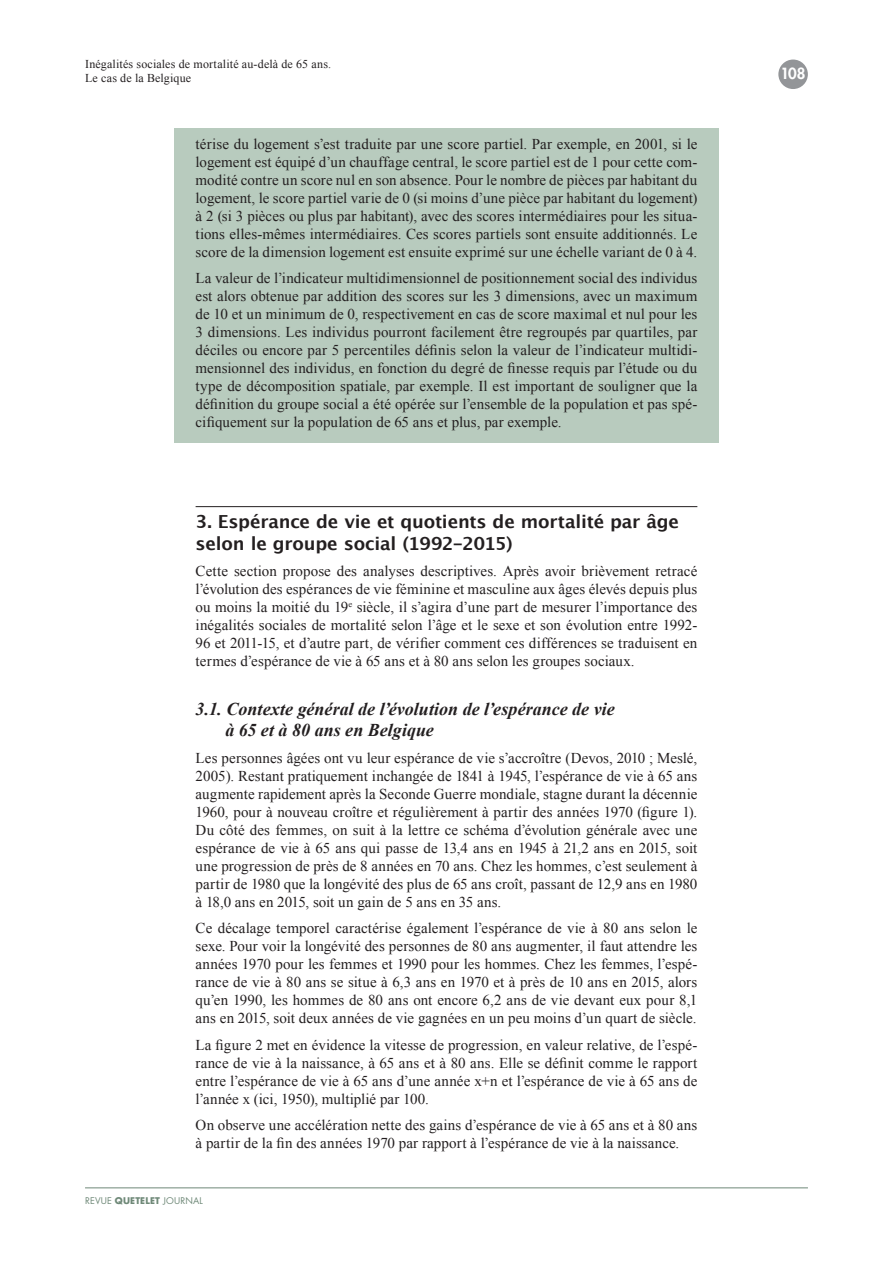
<style>
.page{position:relative;width:893px;height:1263px;background:#fff}
.page>*{position:absolute;margin:0;border:0;box-sizing:border-box;transform-origin:0 0}
.List_Paragraph{font:700 18px/21.6px "Lucida Grande";letter-spacing:-.015em;color:#231f20}
.List_Paragraph-2{font:italic 700 18px "Times New Roman";color:#231f20}
.List_Paragraph-3{font:15px/18px "Times New Roman";letter-spacing:.005em;color:#231f20;text-align:justify}
.t1{font:800 15px "Futura";color:#fff}
.t2{font:12px/14.4px "Times New Roman";letter-spacing:.01em;color:#231f20}
.t3{font:9px "Futura";letter-spacing:.02em;color:#6f8978}
.s1{font-weight:700}
</style>
<div class="page">
<hr style="left:85px;top:1187px;width:723px;height:1px;background:#6f8978">
<div style="left:778px;top:60px;width:30px;height:29px;background:#939598;border-radius:50%"></div>
<div style="left:174px;top:128px;width:545px;height:314px;background:#b8cbbe"></div>
<hr style="left:196px;top:506px;width:501px;height:1px;background:#231f20">
<p class="t2" style="left:85px;top:56px;width:248px">Inégalités sociales de mortalité au-delà de 65 ans.<br>Le cas de la Belgique</p>
<p class="List_Paragraph-3" style="left:196px;top:134px;width:503px">térise du logement s’est traduite par une score partiel. Par exemple, en 2001, si le logement est équipé d’un chauffage central, le score partiel est de 1 pour cette com&shy;modité contre un score nul en son absence. Pour le nombre de pièces par habitant du logement, le score partiel varie de 0 (si moins d’une pièce par habitant du logement) à 2 (si 3 pièces ou plus par habitant), avec des scores intermédiaires pour les situa&shy;tions elles-mêmes intermédiaires. Ces scores partiels sont ensuite additionnés. Le score de la dimension logement est ensuite exprimé sur une échelle variant de 0 à 4.</p>
<p class="List_Paragraph-3" style="left:196px;top:269px;width:503px">La valeur de l’indicateur multidimensionnel de positionnement social des individus est alors obtenue par addition des scores sur les 3 dimensions, avec un maximum de 10 et un minimum de 0, respectivement en cas de score maximal et nul pour les 3 dimensions. Les individus pourront facilement être regroupés par quartiles, par déciles ou encore par 5 percentiles définis selon la valeur de l’indicateur multidi&shy;mensionnel des individus, en fonction du degré de finesse requis par l’étude ou du type de décomposition spatiale, par exemple. Il est important de souligner que la définition du groupe social a été opérée sur l’ensemble de la population et pas spé&shy;cifiquement sur la population de 65 ans et plus, par exemple.</p>
<p class="List_Paragraph" style="left:196px;top:511px;width:485px">3. Espérance de vie et quotients de mortalité par âge selon le groupe social (1992-2015)</p>
<p class="List_Paragraph-3" style="left:196px;top:562px;width:503px">Cette section propose des analyses descriptives. Après avoir brièvement retracé l’évolution des espérances de vie féminine et masculine aux âges élevés depuis plus ou moins la moitié du 19<sup>e</sup> siècle, il s’agira d’une part de mesurer l’importance des inégalités sociales de mortalité selon l’âge et le sexe et son évolution entre 1992- 96 et 2011-15, et d’autre part, de vérifier comment ces différences se traduisent en termes d’espérance de vie à 65 ans et à 80 ans selon les groupes sociaux.</p>
<p class="List_Paragraph-2" style="left:196px;top:696px;width:421px">3.1. Contexte général de l’évolution de l’espérance de vie</p>
<p class="List_Paragraph-2" style="left:225px;top:717px;width:210px">à 65 et à 80 ans en Belgique</p>
<p class="List_Paragraph-3" style="left:196px;top:748px;width:503px">Les personnes âgées ont vu leur espérance de vie s’accroître (Devos, 2010 ; Meslé, 2005). Restant pratiquement inchangée de 1841 à 1945, l’espérance de vie à 65 ans augmente rapidement après la Seconde Guerre mondiale, stagne durant la décennie 1960, pour à nouveau croître et régulièrement à partir des années 1970 (figure 1).<br>Du côté des femmes, on suit à la lettre ce schéma d’évolution générale avec une espérance de vie à 65 ans qui passe de 13,4 ans en 1945 à 21,2 ans en 2015, soit une progression de près de 8 années en 70 ans. Chez les hommes, c’est seulement à partir de 1980 que la longévité des plus de 65 ans croît, passant de 12,9 ans en 1980 à 18,0 ans en 2015, soit un gain de 5 ans en 35 ans.</p>
<p class="List_Paragraph-3" style="left:196px;top:919px;width:503px">Ce décalage temporel caractérise également l’espérance de vie à 80 ans selon le sexe. Pour voir la longévité des personnes de 80 ans augmenter, il faut attendre les années 1970 pour les femmes et 1990 pour les hommes. Chez les femmes, l’espé&shy;rance de vie à 80 ans se situe à 6,3 ans en 1970 et à près de 10 ans en 2015, alors qu’en 1990, les hommes de 80 ans ont encore 6,2 ans de vie devant eux pour 8,1 ans en 2015, soit deux années de vie gagnées en un peu moins d’un quart de siècle.</p>
<p class="List_Paragraph-3" style="left:196px;top:1035px;width:503px">La figure 2 met en évidence la vitesse de progression, en valeur relative, de l’espé&shy;rance de vie à la naissance, à 65 ans et à 80 ans. Elle se définit comme le rapport entre l’espérance de vie à 65 ans d’une année x+n et l’espérance de vie à 65 ans de l’année x (ici, 1950), multiplié par 100.</p>
<p class="List_Paragraph-3" style="left:196px;top:1116px;width:503px">On observe une accélération nette des gains d’espérance de vie à 65 ans et à 80 ans à partir de la fin des années 1970 par rapport à l’espérance de vie à la naissance.</p>
<p class="t3" style="left:85px;top:1195px;width:119px">REVUE <span class="s1">QUETELET</span> JOURNAL</p>
<p class="t1" style="left:780px;top:64px;width:27px">108</p>
</div>
